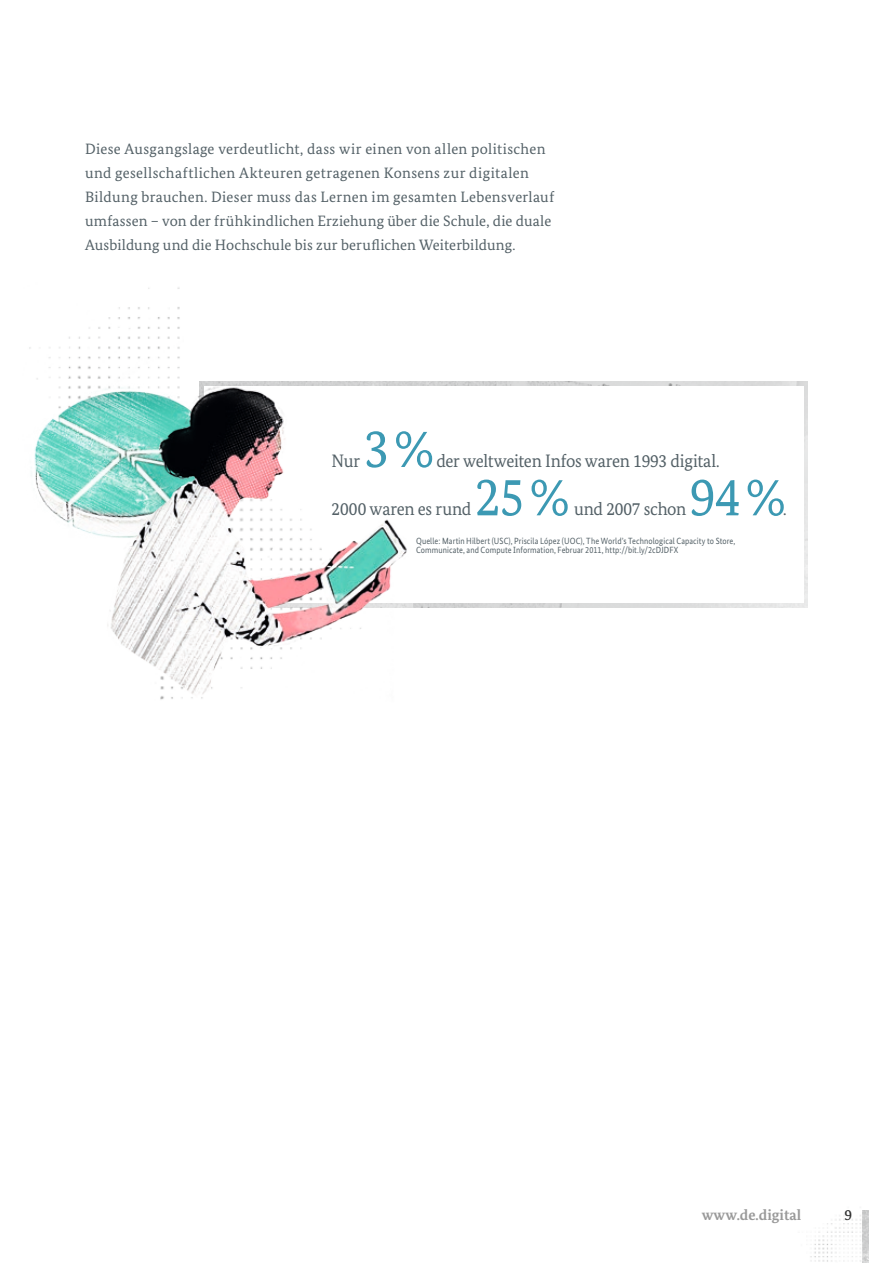
<style>
.page{position:relative;width:893px;height:1263px;background:#fff}
.page>*{position:absolute;margin:0;border:0;box-sizing:border-box;transform-origin:0 0}
.t1{font:54px "Bundes Serif";color:#3c99b3;scale:.96 1}
.t2{font:18px "Bundes Serif";letter-spacing:-.015em;color:#536066;scale:.96 1}
.t3{font:15px/24px "Bundes Serif";letter-spacing:.02em;color:#536066}
.t4{font:700 15px "Bundes Serif";color:#999}
.t5{font:500 15px "Bundes Serif";color:#323232}
.t6{font:9px/9.8px "Bundes Sans";letter-spacing:.01em;color:#536066;scale:.9 1}
</style>
<div class="page">
<img style="left:810px;top:1215px;width:51px;height:47px">
<img style="left:863px;top:1210px;width:5px;height:53px">
<img style="left:412px;top:382px;width:396px;height:225px">
<div style="left:204px;top:386px;width:600px;height:216px;background:#fff"></div>
<img style="left:29px;top:287px;width:315px;height:249px">
<img style="left:105px;top:382px;width:307px;height:315px">
<p class="t3" style="left:85px;top:137px;width:471px">Diese Ausgangslage verdeutlicht, dass wir einen von allen politischen und gesellschaftlichen Akteuren getragenen Konsens zur digitalen Bildung brauchen. Dieser muss das Lernen im gesamten Lebensverlauf umfassen – von der frühkindlichen Erziehung über die Schule, die duale Ausbildung und die Hochschule bis zur beruflichen Weiterbildung.</p>
<h1 class="t1" style="left:364px;top:415px;width:75px">3%</h1>
<p class="t2" style="left:436px;top:450px;width:296px">der weltweiten Infos waren 1993 digital.</p>
<p class="t2" style="left:332px;top:450px;width:31px">Nur</p>
<h1 class="t1" style="left:475px;top:464px;width:100px">25%</h1>
<h1 class="t1" style="left:689px;top:464px;width:101px">94%</h1>
<p class="t2" style="left:332px;top:498px;width:147px">2000 waren es rund</p>
<p class="t2" style="left:574px;top:498px;width:118px">und 2007 schon</p>
<p class="t2" style="left:783px;top:498px;width:5px">.</p>
<p class="t6" style="left:416px;top:535px;width:356px">Quelle: Martin Hilbert (USC), Priscila López (UOC), The World’s Technological Capacity to Store,<br>Communicate, and Compute Information, Februar 2011, http://bit.ly/2cDJDFX</p>
<p class="t4" style="left:702px;top:1206px;width:101px">www.de.digital</p>
<p class="t5" style="left:844px;top:1206px;width:9px">9</p>
</div>
